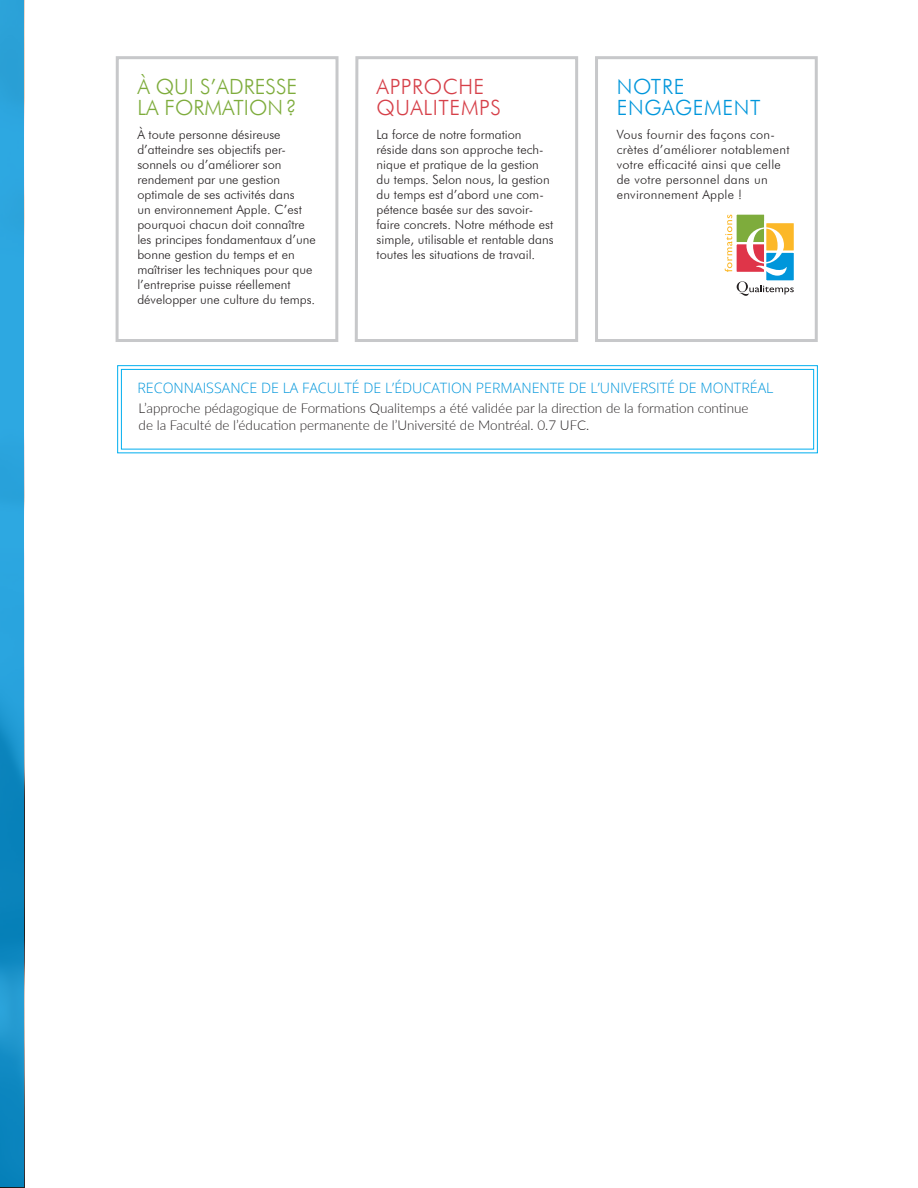
<style>
.page{position:relative;width:918px;height:1188px;background:#fff}
.page>*{position:absolute;margin:0;border:0;box-sizing:border-box;transform-origin:0 0}
.Titres_boîtes_bas{font:300 21px/21px "Futura BT";color:#7eac3c}
.Titres_boîtes_bas-2{font:300 21px/21px "Futura BT";letter-spacing:.03em;color:#d64049}
.Titres_boîtes_bas-3{font:300 21px/21px "Futura BT";letter-spacing:.03em;color:#0096db}
.Capsule_s{font:300 14.25px "Open Sans";color:#0096db}
.Capsule_s-2{font:300 13.5px/16.5px "Lato";color:#231f20}
.Boîtes_bas{font:300 12.75px/15px "Futura BT";color:#231f20}
.Boîtes_bas-2{font:300 12.75px/15px "Futura BT";letter-spacing:.02em;color:#231f20}
</style>
<div class="page">
<svg style="left:0;top:0;width:24px;height:1187px;background:#209ad2"></svg>
<svg style="left:115px;top:56px;width:224px;height:286px"></svg>
<svg style="left:354px;top:56px;width:224px;height:286px"></svg>
<div style="left:595px;top:56px;width:223px;height:286px;border:3px solid #c7c8ca"></div>
<svg style="left:737px;top:214px;width:27px;height:1px"></svg>
<svg style="left:725px;top:215px;width:69px;height:81px"></svg>
<svg style="left:117px;top:365px;width:701px;height:89px"></svg>
<div style="left:121px;top:369px;width:693px;height:80px;border:1px solid #00aeef"></div>
<p class="Titres_boîtes_bas" style="left:137px;top:76px;width:161px">À QUI S’ADRESSE<br>LA FORMATION?</p>
<p class="Boîtes_bas" style="left:137px;top:127px;width:180px">À toute personne désireuse d’atteindre ses objectifs per&shy;sonnels ou d’améliorer son rendement par une gestion optimale de ses activités dans<br>un environnement Apple. C’est pourquoi chacun doit connaître les principes fondamentaux d’une bonne gestion du temps et en maîtriser les techniques pour que l’entreprise puisse réellement développer une culture du temps.</p>
<p class="Titres_boîtes_bas-2" style="left:377px;top:76px;width:126px">APPROCHE<br>QUALITEMPS</p>
<p class="Boîtes_bas" style="left:377px;top:127px;width:179px">La force de notre formation réside dans son approche tech&shy;nique et pratique de la gestion du temps. Selon nous, la gestion du temps est d’abord une com&shy;pétence basée sur des savoir&shy;faire concrets. Notre méthode est simple, utilisable et rentable dans toutes les situations de travail.</p>
<p class="Titres_boîtes_bas-3" style="left:617px;top:76px;width:145px">NOTRE<br>ENGAGEMENT</p>
<p class="Boîtes_bas-2" style="left:617px;top:127px;width:174px">Vous fournir des façons con&shy;crètes d’améliorer notablement votre efficacité ainsi que celle de votre personnel dans un environnement Apple !</p>
<p class="Capsule_s" style="left:138px;top:378px;width:638px">RECONNAISSANCE DE LA FACULTÉ DE L’ÉDUCATION PERMANENTE DE L’UNIVERSITÉ DE MONTRÉAL</p>
<p class="Capsule_s-2" style="left:139px;top:400px;width:612px">L’approche pédagogique de Formations Qualitemps a été validée par la direction de la formation continue de la Faculté de l’éducation permanente de l’Université de Montréal. 0.7 UFC.</p>
</div>
